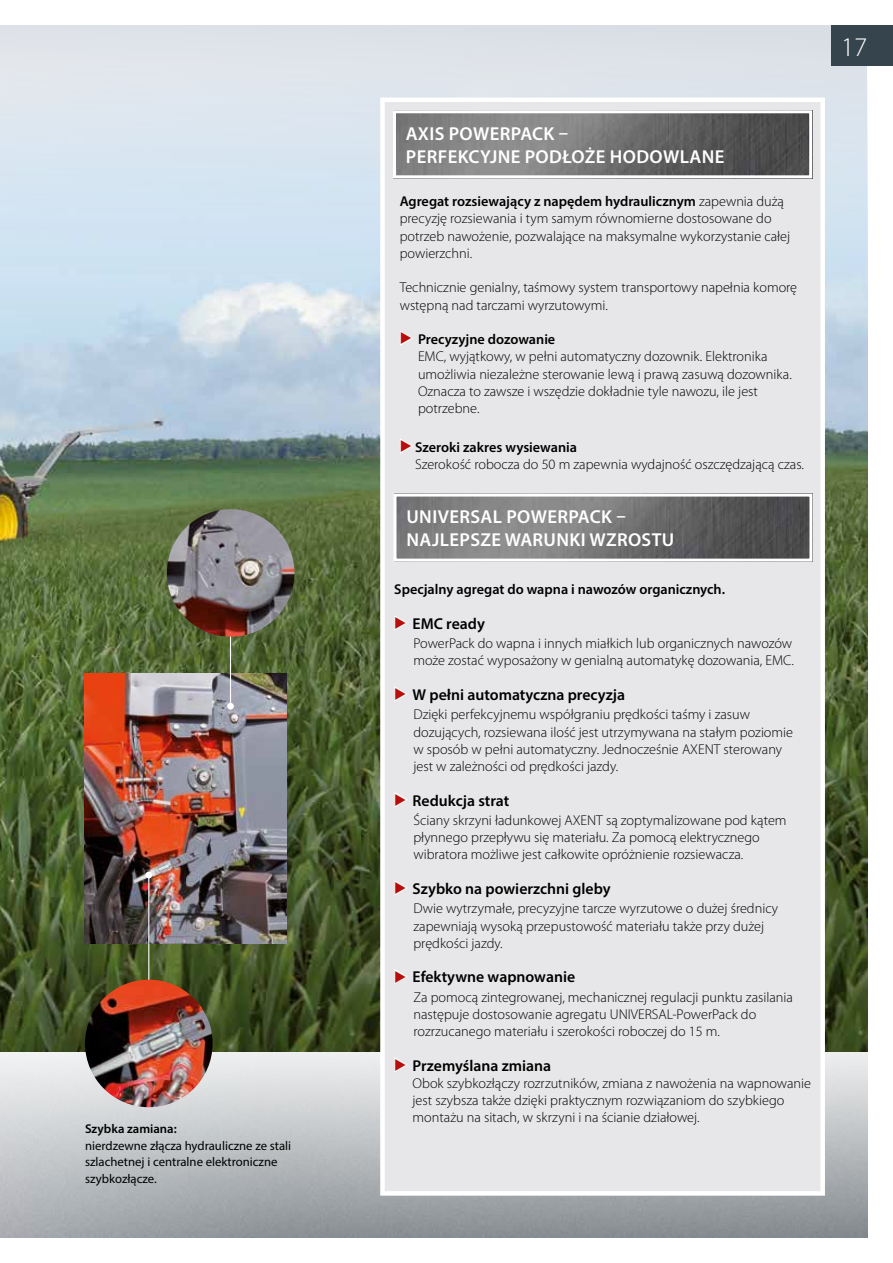
<style>
.page{position:relative;width:893px;height:1263px;background:#fff}
.page>*{position:absolute;margin:0;border:0;box-sizing:border-box;transform-origin:0 0}
.t1{font:300 27px "Myriad Pro";color:#fff}
.t2{font:600 18.75px/22.5px "Myriad Pro";letter-spacing:.02em;color:#fff}
.t3{font:600 15.75px "Myriad Pro";color:#000}
.t4{font:300 14.25px/17.2px "Myriad Pro";color:#000}
.t5{font:600 14.25px "Myriad Pro";color:#000}
.t6{font:12.75px/16.5px "Myriad Pro";color:#000}
.t7{font:600 12.75px "Myriad Pro";color:#000}
.s1{font-weight:600}
.s2{color:#fff}
</style>
<div class="page">
<img style="left:0;top:26px;width:867px;height:1026px">
<div style="left:831px;top:26px;width:62px;height:40px;background:#36444e"></div>
<img style="left:84px;top:674px;width:202px;height:270px">
<hr style="left:148px;top:875px;width:1px;height:116px;background:#fff">
<div style="left:145px;top:872px;width:7px;height:6px;background:#fff;border-radius:50%"></div>
<img style="left:85px;top:980px;width:128px;height:127px;border-radius:64px">
<hr style="left:230px;top:609px;width:1px;height:97px;background:#fff">
<div style="left:227px;top:703px;width:7px;height:7px;background:#fff;border-radius:50%"></div>
<img style="left:167px;top:509px;width:127px;height:128px;border-radius:64px">
<div style="left:380px;top:98px;width:445px;height:1098px;background:#e7e7e9;border:4px solid #fff"></div>
<img style="left:397px;top:114px;width:411px;height:60px">
<div style="left:393px;top:110px;width:419px;height:68px;border:3px solid #fff"></div>
<img style="left:397px;top:498px;width:411px;height:60px">
<div style="left:393px;top:494px;width:419px;height:68px;border:3px solid #fff"></div>
<p class="t7" style="left:85px;top:1121px;width:93px">Szybka zamiana:</p>
<p class="t6" style="left:85px;top:1137px;width:208px">nierdzewne złącza hydrauliczne ze stali szlachetnej i centralne elektroniczne szybkozłącze.</p>
<h2 class="t2" style="left:406px;top:122px;width:320px">AXIS POWERPACK –<br>PERFEKCYJNE PODŁOŻE HODOWLANE</h2>
<p class="t4" style="left:400px;top:193px;width:392px"><span class="s1">Agregat rozsiewający z napędem hydraulicznym</span> zapewnia dużą precyzję rozsiewania i tym samym równomierne dostosowane do potrzeb nawożenie, pozwalające na maksymalne wykorzystanie całej powierzchni.</p>
<p class="t4" style="left:400px;top:279px;width:399px">Technicznie genialny, taśmowy system transportowy napełnia komorę wstępną nad tarczami wyrzutowymi.</p>
<p class="t4" style="left:418px;top:331px;width:375px;text-indent:-18px"><span class="s2">◆</span> <span class="s1">Precyzyjne dozowanie<br></span>EMC, wyjątkowy, w pełni automatyczny dozownik. Elektronika umożliwia niezależne sterowanie lewą i prawą zasuwą dozownika.<br>Oznacza to zawsze i wszędzie dokładnie tyle nawozu, ile jest potrzebne.</p>
<p class="t4" style="left:415px;top:439px;width:390px;text-indent:-15px"><span class="s2">◆</span> <span class="s1">Szeroki zakres wysiewania<br></span>Szerokość robocza do 50 m zapewnia wydajność oszczędzającą czas.</p>
<h2 class="t2" style="left:406px;top:505px;width:269px">UNIVERSAL POWERPACK –<br>NAJLEPSZE WARUNKI WZROSTU</h2>
<p class="t5" style="left:394px;top:580px;width:332px">Specjalny agregat do wapna i nawozów organicznych.</p>
<p class="t3" style="left:394px;top:613px;width:92px"><span class="s2">◆</span> EMC ready</p>
<p class="t4" style="left:413px;top:635px;width:382px">PowerPack do wapna i innych miałkich lub organicznych nawozów może zostać wyposażony w genialną automatykę dozowania, EMC.</p>
<p class="t3" style="left:394px;top:685px;width:232px"><span class="s2">◆</span> W pełni automatyczna precyzja</p>
<p class="t4" style="left:413px;top:706px;width:381px">Dzięki perfekcyjnemu współgraniu prędkości taśmy i zasuw dozujących, rozsiewana ilość jest utrzymywana na stałym poziomie w sposób w pełni automatyczny. Jednocześnie AXENT sterowany jest w zależności od prędkości jazdy.</p>
<p class="t3" style="left:394px;top:790px;width:117px"><span class="s2">◆</span> Redukcja strat</p>
<p class="t4" style="left:413px;top:812px;width:375px">Ściany skrzyni ładunkowej AXENT są zoptymalizowane pod kątem płynnego przepływu się materiału. Za pomocą elektrycznego wibratora możliwe jest całkowite opróżnienie rozsiewacza.</p>
<p class="t3" style="left:394px;top:879px;width:218px"><span class="s2">◆</span> Szybko na powierzchni gleby</p>
<p class="t4" style="left:413px;top:900px;width:366px">Dwie wytrzymałe, precyzyjne tarcze wyrzutowe o dużej średnicy zapewniają wysoką przepustowość materiału także przy dużej prędkości jazdy.</p>
<p class="t3" style="left:394px;top:967px;width:182px"><span class="s2">◆</span> Efektywne wapnowanie</p>
<p class="t4" style="left:413px;top:988px;width:381px">Za pomocą zintegrowanej, mechanicznej regulacji punktu zasilania następuje dostosowanie agregatu UNIVERSAL-PowerPack do rozrzucanego materiału i szerokości roboczej do 15 m.</p>
<p class="t3" style="left:394px;top:1055px;width:158px"><span class="s2">◆</span> Przemyślana zmiana</p>
<p class="t4" style="left:413px;top:1075px;width:400px">Obok szybkozłączy rozrzutników, zmiana z nawożenia na wapnowanie jest szybsza także dzięki praktycznym rozwiązaniom do szybkiego montażu na sitach, w skrzyni i na ścianie działowej.</p>
<h1 class="t1" style="left:841px;top:32px;width:28px">17</h1>
</div>
